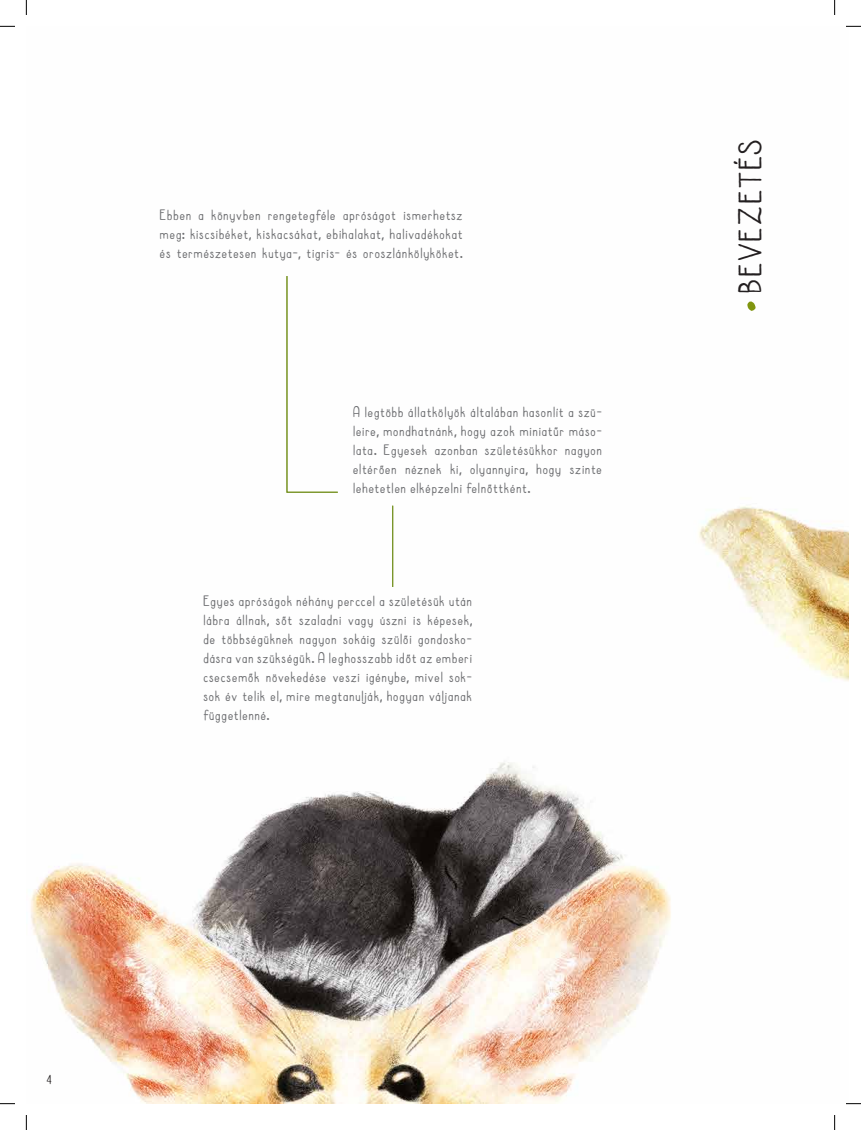
<style>
.page{position:relative;width:861px;height:1130px;background:#fff}
.page>*{position:absolute;margin:0;border:0;box-sizing:border-box;transform-origin:0 0}
.t1{font:700 30px "Catalina Clemente";color:#231f20}
.t2{font:700 14px/19px "Catalina Clemente";color:#6c6d70;text-align:justify}
.t3{font:700 12px "Catalina Clemente";color:#231f20}
</style>
<div class="page">
<img style="left:31px;top:505px;width:817px;height:599px">
<img style="left:747px;top:301px;width:9px;height:10px">
<svg style="left:286px;top:276px;width:52px;height:217px"></svg>
<hr style="left:392px;top:506px;width:1px;height:81px;background:#739128">
<svg style="left:0;top:26px;width:15px;height:1px"></svg>
<svg style="left:846px;top:26px;width:15px;height:1px"></svg>
<svg style="left:0;top:1103px;width:15px;height:1px"></svg>
<svg style="left:846px;top:1103px;width:15px;height:1px"></svg>
<svg style="left:26px;top:0;width:1px;height:15px"></svg>
<svg style="left:26px;top:1115px;width:1px;height:15px"></svg>
<svg style="left:834px;top:0;width:1px;height:15px"></svg>
<svg style="left:834px;top:1115px;width:1px;height:15px"></svg>
<p class="t2" style="left:160px;top:206px;width:305px">Ebben a könyvben rengetegféle apróságot ismerhetsz meg: kiscsibéket, kiskacsákat, ebihalakat, halivadékokat és természetesen kutya-, tigris- és oroszlánkölyköket.</p>
<p class="t2" style="left:352px;top:403px;width:251px">A legtöbb állatkölyök általában hasonlít a szü&shy;leire, mondhatnánk, hogy azok miniatűr máso&shy;lata. Egyesek azonban születésükkor nagyon eltérően néznek ki, olyannyira, hogy szinte lehetetlen elképzelni felnőttként.</p>
<p class="t2" style="left:203px;top:592px;width:271px">Egyes apróságok néhány perccel a születésük után lábra állnak, sőt szaladni vagy úszni is képesek, de többségüknek nagyon sokáig szülői gondosko&shy;dásra van szükségük. A leghosszabb időt az emberi csecsemők növekedése veszi igénybe, mivel sok&shy;sok év telik el, mire megtanulják, hogyan váljanak függetlenné.</p>
<h1 class="t1" style="left:732px;top:294px;width:157px;rotate:-90deg">BEVEZETÉS</h1>
<p class="t3" style="left:46px;top:1072px;width:8px">4</p>
</div>
